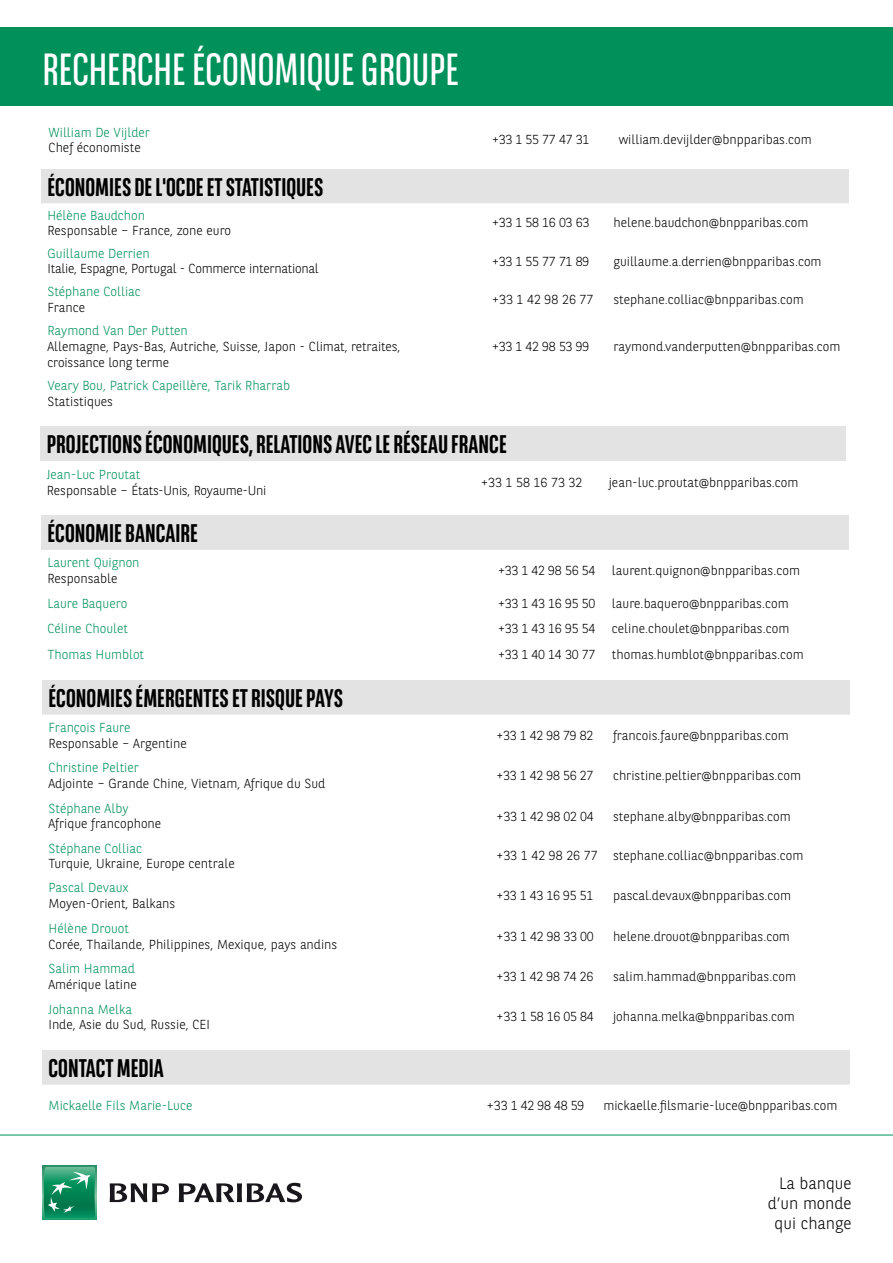
<style>
.page{position:relative;width:893px;height:1263px;background:#fff}
.page>*{position:absolute;margin:0;border:0;box-sizing:border-box;transform-origin:0 0}
.t1{font:45px "BNPP Sans Condensed";color:#fff}
.t2{font:700 25.5px "BNPP Sans Condensed";color:#000}
.t3{font:300 16.5px/19.8px "BNPP Sans";color:#000;text-align:right}
.t4{font:300 13.05px/15.6px "BNPP Sans";color:#000}
.t5{font:300 13.05px "BNPP Sans";color:#00915b}
.t6{font:300 13.05px "BNPP Sans";letter-spacing:-.02em;color:#000}
</style>
<div class="page">
<svg style="left:43px;top:1166px;width:53px;height:53px"></svg>
<svg style="left:44px;top:1167px;width:51px;height:51px;background:#26996e"></svg>
<svg style="left:110px;top:1183px;width:59px;height:19px"></svg>
<svg style="left:179px;top:1183px;width:123px;height:19px"></svg>
<hr style="left:0;top:1135px;width:893px;height:1px;background:#00915b">
<div style="left:1px;top:27px;width:892px;height:79px;background:#00915b"></div>
<div style="left:43px;top:1050px;width:807px;height:34px;background:#e3e3e3"></div>
<svg style="left:43px;top:1084px;width:807px;height:1px"></svg>
<div style="left:41px;top:169px;width:808px;height:34px;background:#e3e3e3"></div>
<div style="left:41px;top:516px;width:808px;height:34px;background:#e3e3e3"></div>
<div style="left:43px;top:681px;width:807px;height:34px;background:#e3e3e3"></div>
<div style="left:41px;top:427px;width:805px;height:34px;background:#e3e3e3"></div>
<h1 class="t1" style="left:43px;top:41px;width:418px">RECHERCHE ÉCONOMIQUE GROUPE</h1>
<p class="t5" style="left:49px;top:123px;width:103px">William De Vijlder</p>
<p class="t4" style="left:49px;top:139px;width:94px">Chef économiste</p>
<h2 class="t2" style="left:47px;top:172px;width:278px">ÉCONOMIES DE L'OCDE ET STATISTIQUES</h2>
<p class="t5" style="left:47px;top:206px;width:99px">Hélène Baudchon</p>
<p class="t4" style="left:47px;top:222px;width:185px">Responsable – France, zone euro</p>
<p class="t5" style="left:47px;top:244px;width:104px">Guillaume Derrien</p>
<p class="t6" style="left:47px;top:260px;width:273px">Italie, Espagne, Portugal - Commerce international</p>
<p class="t5" style="left:47px;top:283px;width:95px">Stéphane Colliac</p>
<p class="t4" style="left:47px;top:299px;width:39px">France</p>
<p class="t4" style="left:492px;top:131px;width:99px">+33 1 55 77 47 31</p>
<p class="t4" style="left:619px;top:131px;width:195px">william.devijlder@bnpparibas.com</p>
<p class="t4" style="left:492px;top:214px;width:99px">+33 1 58 16 03 63</p>
<p class="t4" style="left:613px;top:214px;width:197px">helene.baudchon@bnpparibas.com</p>
<p class="t4" style="left:492px;top:253px;width:99px">+33 1 55 77 71 89</p>
<p class="t4" style="left:613px;top:253px;width:210px">guillaume.a.derrien@bnpparibas.com</p>
<p class="t4" style="left:492px;top:291px;width:103px">+33 1 42 98 26 77</p>
<p class="t4" style="left:613px;top:291px;width:192px">stephane.colliac@bnpparibas.com</p>
<p class="t5" style="left:47px;top:322px;width:142px">Raymond Van Der Putten</p>
<p class="t4" style="left:47px;top:338px;width:355px">Allemagne, Pays-Bas, Autriche, Suisse, Japon - Climat, retraites, croissance long terme</p>
<p class="t4" style="left:492px;top:338px;width:99px">+33 1 42 98 53 99</p>
<p class="t4" style="left:613px;top:338px;width:228px">raymond.vanderputten@bnpparibas.com</p>
<p class="t5" style="left:47px;top:377px;width:244px">Veary Bou, Patrick Capeillère, Tarik Rharrab</p>
<p class="t4" style="left:47px;top:393px;width:67px">Statistiques</p>
<h2 class="t2" style="left:47px;top:430px;width:462px">PROJECTIONS ÉCONOMIQUES, RELATIONS AVEC LE RÉSEAU FRANCE</h2>
<p class="t5" style="left:47px;top:466px;width:95px">Jean-Luc Proutat</p>
<p class="t6" style="left:47px;top:481px;width:221px">Responsable – États-Unis, Royaume-Uni</p>
<p class="t4" style="left:481px;top:474px;width:103px">+33 1 58 16 73 32</p>
<p class="t4" style="left:609px;top:474px;width:191px">jean-luc.proutat@bnpparibas.com</p>
<h2 class="t2" style="left:47px;top:519px;width:152px">ÉCONOMIE BANCAIRE</h2>
<p class="t5" style="left:47px;top:554px;width:94px">Laurent Quignon</p>
<p class="t4" style="left:47px;top:570px;width:72px">Responsable</p>
<p class="t4" style="left:498px;top:562px;width:99px">+33 1 42 98 56 54</p>
<p class="t4" style="left:612px;top:562px;width:189px">laurent.quignon@bnpparibas.com</p>
<p class="t5" style="left:47px;top:594px;width:81px">Laure Baquero</p>
<p class="t4" style="left:498px;top:595px;width:99px">+33 1 43 16 95 50</p>
<p class="t4" style="left:612px;top:595px;width:178px">laure.baquero@bnpparibas.com</p>
<p class="t5" style="left:47px;top:620px;width:82px">Céline Choulet</p>
<p class="t4" style="left:498px;top:620px;width:99px">+33 1 43 16 95 54</p>
<p class="t4" style="left:612px;top:620px;width:179px">celine.choulet@bnpparibas.com</p>
<p class="t5" style="left:47px;top:645px;width:98px">Thomas Humblot</p>
<p class="t4" style="left:498px;top:646px;width:99px">+33 1 40 14 30 77</p>
<p class="t4" style="left:612px;top:646px;width:193px">thomas.humblot@bnpparibas.com</p>
<h2 class="t2" style="left:49px;top:683px;width:296px">ÉCONOMIES ÉMERGENTES ET RISQUE PAYS</h2>
<p class="t5" style="left:49px;top:718px;width:84px">François Faure</p>
<p class="t4" style="left:49px;top:735px;width:140px">Responsable – Argentine</p>
<p class="t4" style="left:496px;top:727px;width:99px">+33 1 42 98 79 82</p>
<p class="t4" style="left:613px;top:727px;width:177px">francois.faure@bnpparibas.com</p>
<p class="t5" style="left:49px;top:759px;width:92px">Christine Peltier</p>
<p class="t4" style="left:49px;top:775px;width:278px">Adjointe – Grande Chine, Vietnam, Afrique du Sud</p>
<p class="t5" style="left:49px;top:799px;width:81px">Stéphane Alby</p>
<p class="t4" style="left:49px;top:815px;width:114px">Afrique francophone</p>
<p class="t5" style="left:49px;top:839px;width:95px">Stéphane Colliac</p>
<p class="t4" style="left:49px;top:855px;width:188px">Turquie, Ukraine, Europe centrale</p>
<p class="t5" style="left:49px;top:879px;width:82px">Pascal Devaux</p>
<p class="t4" style="left:49px;top:895px;width:128px">Moyen-Orient, Balkans</p>
<p class="t5" style="left:49px;top:919px;width:82px">Hélène Drouot</p>
<p class="t4" style="left:49px;top:935px;width:290px">Corée, Thaïlande, Philippines, Mexique, pays andins</p>
<p class="t5" style="left:49px;top:960px;width:88px">Salim Hammad</p>
<p class="t4" style="left:49px;top:976px;width:90px">Amérique latine</p>
<p class="t5" style="left:49px;top:1000px;width:85px">Johanna Melka</p>
<p class="t4" style="left:49px;top:1016px;width:163px">Inde, Asie du Sud, Russie, CEI</p>
<p class="t4" style="left:496px;top:767px;width:99px">+33 1 42 98 56 27</p>
<p class="t4" style="left:613px;top:767px;width:190px">christine.peltier@bnpparibas.com</p>
<p class="t4" style="left:496px;top:808px;width:99px">+33 1 42 98 02 04</p>
<p class="t4" style="left:613px;top:808px;width:179px">stephane.alby@bnpparibas.com</p>
<p class="t4" style="left:496px;top:847px;width:308px">+33 1 42 98 26 77 stephane.colliac@bnpparibas.com</p>
<p class="t4" style="left:496px;top:887px;width:99px">+33 1 43 16 95 51</p>
<p class="t4" style="left:613px;top:887px;width:180px">pascal.devaux@bnpparibas.com</p>
<p class="t4" style="left:496px;top:928px;width:99px">+33 1 42 98 33 00</p>
<p class="t4" style="left:613px;top:928px;width:178px">helene.drouot@bnpparibas.com</p>
<p class="t4" style="left:496px;top:968px;width:99px">+33 1 42 98 74 26</p>
<p class="t4" style="left:613px;top:968px;width:184px">salim.hammad@bnpparibas.com</p>
<p class="t4" style="left:496px;top:1008px;width:99px">+33 1 58 16 05 84</p>
<p class="t4" style="left:613px;top:1008px;width:183px">johanna.melka@bnpparibas.com</p>
<h2 class="t2" style="left:49px;top:1053px;width:117px">CONTACT MEDIA</h2>
<p class="t5" style="left:49px;top:1096px;width:145px">Mickaelle Fils Marie-Luce</p>
<p class="t4" style="left:487px;top:1097px;width:99px">+33 1 42 98 48 59</p>
<p class="t4" style="left:603px;top:1097px;width:235px">mickaelle.filsmarie-luce@bnpparibas.com</p>
<p class="t3" style="left:768px;top:1173px;width:85px">La banque d’un monde qui change</p>
</div>
